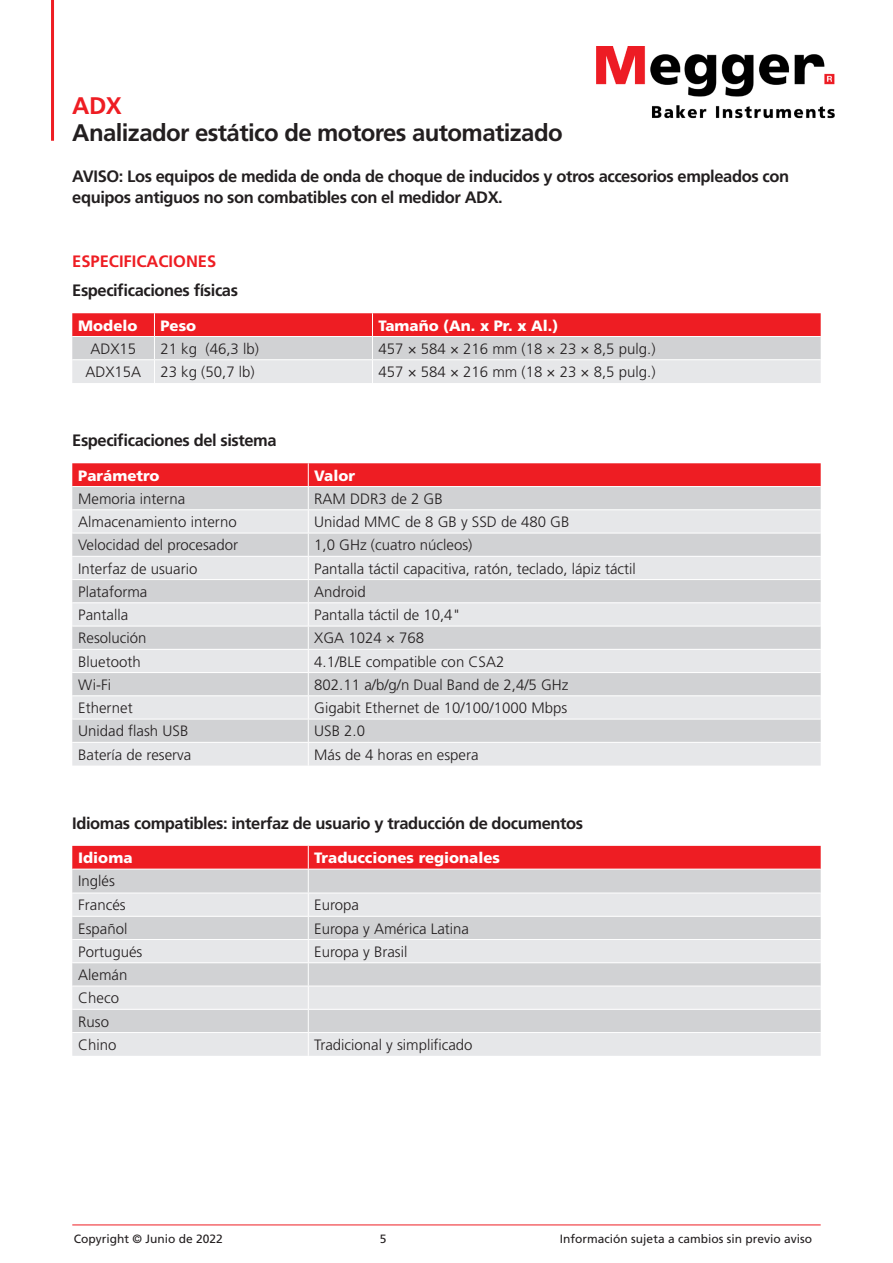
<style>
.page{position:relative;width:893px;height:1263px;background:#fff}
.page>*{position:absolute;margin:0;border:0;box-sizing:border-box;transform-origin:0 0}
.t1{font:700 24px "Frutiger LT Pro";letter-spacing:-.025em;color:#231f20}
.t2{font:700 24px "Frutiger LT Pro";color:#ee1d23}
.Body_Subhead{font:700 16.5px/21px "Frutiger LT Pro";letter-spacing:-.025em;color:#231f20}
.Body_Header{font:700 16.5px "Frutiger LT Pro";color:#ee1d23}
.Table_Text{font:300 15px "Frutiger LT Pro";color:#231f20}
.Table_Header{font:900 15px "Frutiger LT Pro";color:#fff}
.Table_Text_Center{font:300 15px "Frutiger LT Pro";color:#231f20}
.t3{font:12px "Frutiger LT Pro";color:#231f20}
</style>
<div class="page">
<svg style="left:72px;top:313px;width:749px;height:70px;background:#e29fa3"></svg>
<svg style="left:72px;top:463px;width:749px;height:302px;background:#decfd1"></svg>
<svg style="left:72px;top:846px;width:749px;height:210px;background:#dec9cb"></svg>
<hr style="left:51px;top:0;width:3px;height:141px;background:#ee1d23">
<img style="left:596px;top:47px;width:239px;height:72px">
<hr style="left:72px;top:1225px;width:749px;height:1px;background:#ee1d23">
<h1 class="t2" style="left:72px;top:91px;width:51px">ADX</h1>
<h1 class="t1" style="left:72px;top:118px;width:492px">Analizador estático de motores automatizado</h1>
<p class="Body_Subhead" style="left:72px;top:166px;width:718px">AVISO: Los equipos de medida de onda de choque de inducidos y otros accesorios empleados con equipos antiguos no son combatibles con el medidor ADX.</p>
<p class="Body_Header" style="left:72px;top:251px;width:145px">ESPECIFICACIONES</p>
<p class="Body_Subhead" style="left:72px;top:280px;width:167px">Especificaciones físicas</p>
<p class="Table_Header" style="left:78px;top:316px;width:61px">Modelo</p>
<p class="Table_Header" style="left:160px;top:316px;width:37px">Peso</p>
<p class="Table_Header" style="left:378px;top:316px;width:181px">Tamaño (An. x Pr. x Al.)</p>
<p class="Table_Text_Center" style="left:90px;top:340px;width:47px">ADX15</p>
<p class="Table_Text" style="left:160px;top:340px;width:100px">21 kg (46,3 lb)</p>
<p class="Table_Text" style="left:378px;top:340px;width:278px">457 × 584 × 216 mm (18 × 23 × 8,5 pulg.)</p>
<p class="Table_Text_Center" style="left:85px;top:363px;width:57px">ADX15A</p>
<p class="Table_Text" style="left:160px;top:363px;width:96px">23 kg (50,7 lb)</p>
<p class="Table_Text" style="left:378px;top:363px;width:278px">457 × 584 × 216 mm (18 × 23 × 8,5 pulg.)</p>
<p class="Body_Subhead" style="left:72px;top:430px;width:206px">Especificaciones del sistema</p>
<p class="Table_Header" style="left:78px;top:466px;width:83px">Parámetro</p>
<p class="Table_Header" style="left:314px;top:466px;width:42px">Valor</p>
<p class="Table_Text" style="left:78px;top:490px;width:108px">Memoria interna</p>
<p class="Table_Text" style="left:314px;top:490px;width:130px">RAM DDR3 de 2 GB</p>
<p class="Table_Text" style="left:78px;top:513px;width:160px">Almacenamiento interno</p>
<p class="Table_Text" style="left:314px;top:513px;width:257px">Unidad MMC de 8 GB y SSD de 480 GB</p>
<p class="Table_Text" style="left:78px;top:536px;width:161px">Velocidad del procesador</p>
<p class="Table_Text" style="left:314px;top:536px;width:160px">1,0 GHz (cuatro núcleos)</p>
<p class="Table_Text" style="left:78px;top:560px;width:121px">Interfaz de usuario</p>
<p class="Table_Text" style="left:314px;top:560px;width:323px">Pantalla táctil capacitiva, ratón, teclado, lápiz táctil</p>
<p class="Table_Text" style="left:78px;top:583px;width:71px">Plataforma</p>
<p class="Table_Text" style="left:314px;top:583px;width:53px">Android</p>
<p class="Table_Text" style="left:78px;top:606px;width:51px">Pantalla</p>
<p class="Table_Text" style="left:314px;top:606px;width:148px">Pantalla táctil de 10,4"</p>
<p class="Table_Text" style="left:78px;top:629px;width:70px">Resolución</p>
<p class="Table_Text" style="left:314px;top:629px;width:111px">XGA 1024 × 768</p>
<p class="Table_Text" style="left:78px;top:653px;width:64px">Bluetooth</p>
<p class="Table_Text" style="left:314px;top:653px;width:192px">4.1/BLE compatible con CSA2</p>
<p class="Table_Text" style="left:78px;top:676px;width:34px">Wi-Fi</p>
<p class="Table_Text" style="left:314px;top:676px;width:256px">802.11 a/b/g/n Dual Band de 2,4/5 GHz</p>
<p class="Table_Text" style="left:78px;top:699px;width:56px">Ethernet</p>
<p class="Table_Text" style="left:314px;top:699px;width:254px">Gigabit Ethernet de 10/100/1000 Mbps</p>
<p class="Table_Text" style="left:78px;top:722px;width:112px">Unidad flash USB</p>
<p class="Table_Text" style="left:314px;top:722px;width:52px">USB 2.0</p>
<p class="Table_Text" style="left:78px;top:746px;width:115px">Batería de reserva</p>
<p class="Table_Text" style="left:314px;top:746px;width:166px">Más de 4 horas en espera</p>
<p class="Body_Subhead" style="left:72px;top:813px;width:512px">Idiomas compatibles: interfaz de usuario y traducción de documentos</p>
<p class="Table_Header" style="left:78px;top:849px;width:56px">Idioma</p>
<p class="Table_Header" style="left:314px;top:849px;width:187px">Traducciones regionales</p>
<p class="Table_Text" style="left:78px;top:872px;width:38px">Inglés</p>
<p class="Table_Text" style="left:78px;top:896px;width:49px">Francés</p>
<p class="Table_Text" style="left:314px;top:896px;width:46px">Europa</p>
<p class="Table_Text" style="left:78px;top:919px;width:51px">Español</p>
<p class="Table_Text" style="left:314px;top:919px;width:156px">Europa y América Latina</p>
<p class="Table_Text" style="left:78px;top:943px;width:66px">Portugués</p>
<p class="Table_Text" style="left:314px;top:943px;width:95px">Europa y Brasil</p>
<p class="Table_Text" style="left:78px;top:966px;width:51px">Alemán</p>
<p class="Table_Text" style="left:78px;top:989px;width:42px">Checo</p>
<p class="Table_Text" style="left:78px;top:1012px;width:32px">Ruso</p>
<p class="Table_Text" style="left:78px;top:1036px;width:40px">Chino</p>
<p class="Table_Text" style="left:314px;top:1036px;width:160px">Tradicional y simplificado</p>
<p class="t3" style="left:74px;top:1231px;width:150px">Copyright © Junio de 2022</p>
<p class="t3" style="left:380px;top:1231px;width:8px">5</p>
<p class="t3" style="left:560px;top:1231px;width:254px">Información sujeta a cambios sin previo aviso</p>
</div>
